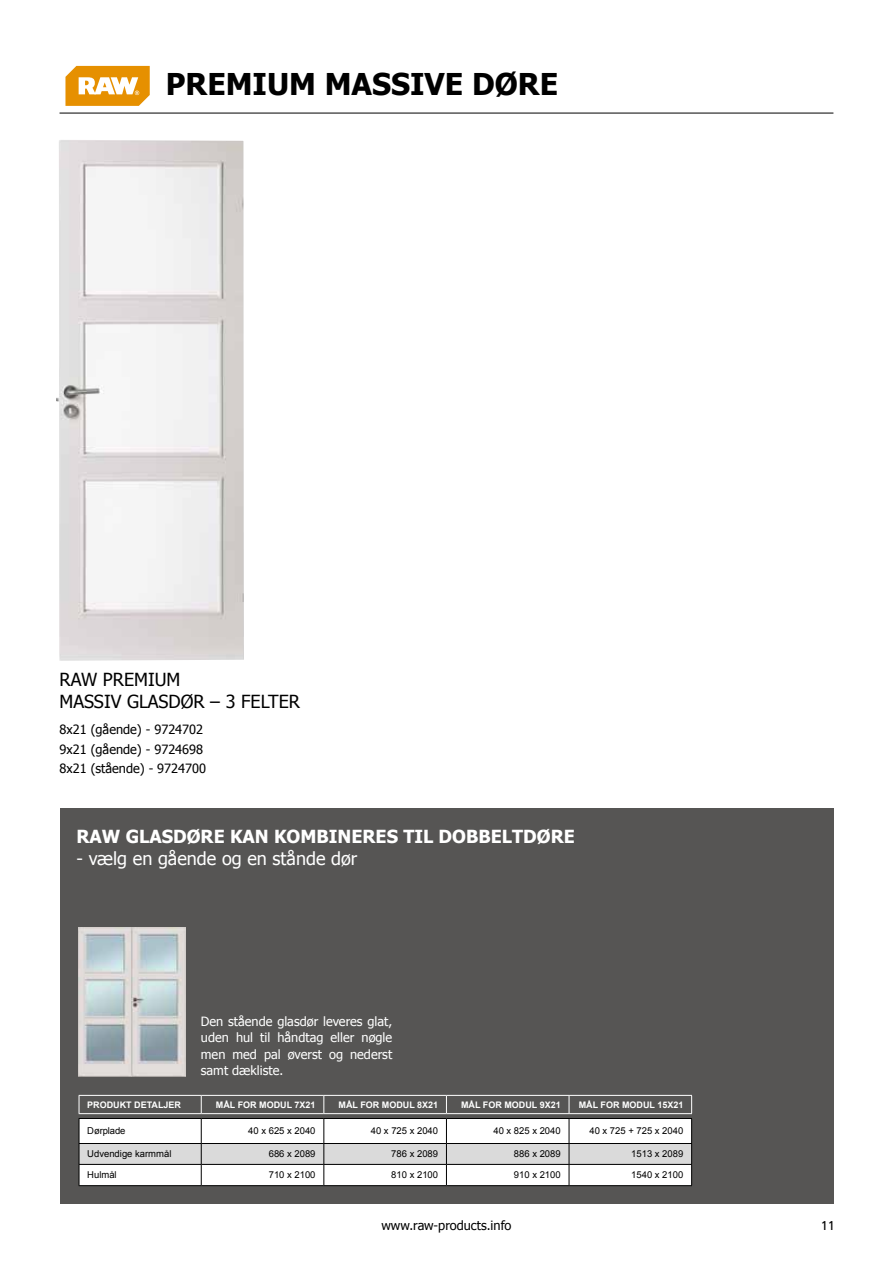
<style>
.page{position:relative;width:893px;height:1263px;background:#fff}
.page>*{position:absolute;margin:0;border:0;box-sizing:border-box;transform-origin:0 0}
.t1{font:700 30px "Tahoma";color:#000}
.t2{font:700 18px "Tahoma";color:#fff}
.t3{font:18px/22.2px "Tahoma";color:#000}
.t4{font:18px "Tahoma";color:#fff}
.t5{font:12.75px/16.5px "Tahoma";color:#fff;text-align:justify}
.t6{font:12.75px/19.2px "Tahoma";color:#000}
.t7{font:12.75px "Frutiger LT Std";color:#000}
.t8{font:9.45px "Arial";color:#000}
.t9{font:700 9px "Arial";color:#fff}
</style>
<div class="page">
<div style="left:60px;top:808px;width:773px;height:395px;background:#565554"></div>
<hr style="left:79px;top:1095px;width:122px;height:1px;background:#fff">
<hr style="left:201px;top:1095px;width:123px;height:1px;background:#fff">
<hr style="left:324px;top:1095px;width:122px;height:1px;background:#fff">
<hr style="left:446px;top:1095px;width:123px;height:1px;background:#fff">
<hr style="left:569px;top:1095px;width:123px;height:1px;background:#fff">
<svg style="left:79px;top:1096px;width:613px;height:89px"></svg>
<hr style="left:79px;top:1164px;width:122px;height:1px;background:#000">
<hr style="left:201px;top:1164px;width:123px;height:1px;background:#000">
<hr style="left:324px;top:1164px;width:122px;height:1px;background:#000">
<hr style="left:446px;top:1164px;width:123px;height:1px;background:#000">
<hr style="left:569px;top:1164px;width:123px;height:1px;background:#000">
<hr style="left:79px;top:1185px;width:122px;height:1px;background:#000">
<hr style="left:201px;top:1185px;width:123px;height:1px;background:#000">
<hr style="left:324px;top:1185px;width:122px;height:1px;background:#000">
<hr style="left:446px;top:1185px;width:123px;height:1px;background:#000">
<hr style="left:569px;top:1185px;width:123px;height:1px;background:#000">
<hr style="left:79px;top:1118px;width:122px;height:1px;background:#000">
<hr style="left:201px;top:1118px;width:123px;height:1px;background:#000">
<hr style="left:324px;top:1118px;width:122px;height:1px;background:#000">
<hr style="left:446px;top:1118px;width:123px;height:1px;background:#000">
<hr style="left:569px;top:1118px;width:123px;height:1px;background:#000">
<img style="left:78px;top:927px;width:107px;height:149px">
<img style="left:56px;top:140px;width:188px;height:521px">
<hr style="left:60px;top:113px;width:773px;height:1px;background:#000">
<svg style="left:65px;top:66px;width:85px;height:40px"></svg>
<h1 class="t1" style="left:166px;top:63px;width:394px">PREMIUM MASSIVE DØRE</h1>
<h2 class="t3" style="left:60px;top:667px;width:242px">RAW PREMIUM<br>MASSIV GLASDØR – 3 FELTER</h2>
<h3 class="t6" style="left:60px;top:720px;width:148px">8x21 (gående) - 9724702<br>9x21 (gående) - 9724698<br>8x21 (stående) - 9724700</h3>
<h2 class="t2" style="left:77px;top:824px;width:500px">RAW GLASDØRE KAN KOMBINERES TIL DOBBELTDØRE</h2>
<h2 class="t4" style="left:77px;top:847px;width:282px">- vælg en gående og en stånde dør</h2>
<h3 class="t5" style="left:201px;top:1012px;width:193px">Den stående glasdør leveres glat, uden hul til håndtag eller nøgle men med pal øverst og nederst samt dækliste.</h3>
<p class="t9" style="left:87px;top:1098px;width:95px">PRODUKT DETALJER</p>
<p class="t9" style="left:216px;top:1098px;width:101px">MÅL FOR MODUL 7X21</p>
<p class="t9" style="left:338px;top:1098px;width:101px">MÅL FOR MODUL 8X21</p>
<p class="t9" style="left:461px;top:1098px;width:101px">MÅL FOR MODUL 9X21</p>
<p class="t9" style="left:579px;top:1098px;width:106px">MÅL FOR MODUL 15X21</p>
<p class="t8" style="left:87px;top:1125px;width:40px">Dørplade</p>
<p class="t8" style="left:248px;top:1125px;width:69px">40 x 625 x 2040</p>
<p class="t8" style="left:371px;top:1125px;width:69px">40 x 725 x 2040</p>
<p class="t8" style="left:493px;top:1125px;width:69px">40 x 825 x 2040</p>
<p class="t8" style="left:589px;top:1125px;width:95px">40 x 725 + 725 x 2040</p>
<p class="t8" style="left:87px;top:1148px;width:86px">Udvendige karmmål</p>
<p class="t8" style="left:269px;top:1148px;width:48px">686 x 2089</p>
<p class="t8" style="left:391px;top:1148px;width:48px">786 x 2089</p>
<p class="t8" style="left:514px;top:1148px;width:48px">886 x 2089</p>
<p class="t8" style="left:631px;top:1148px;width:54px">1513 x 2089</p>
<p class="t8" style="left:87px;top:1169px;width:31px">Hulmål</p>
<p class="t8" style="left:269px;top:1169px;width:48px">710 x 2100</p>
<p class="t8" style="left:391px;top:1169px;width:48px">810 x 2100</p>
<p class="t8" style="left:514px;top:1169px;width:48px">910 x 2100</p>
<p class="t8" style="left:631px;top:1169px;width:54px">1540 x 2100</p>
<h3 class="t6" style="left:381px;top:1215px;width:132px">www.raw-products.info</h3>
<h3 class="t7" style="left:821px;top:1218px;width:16px">11</h3>
</div>
